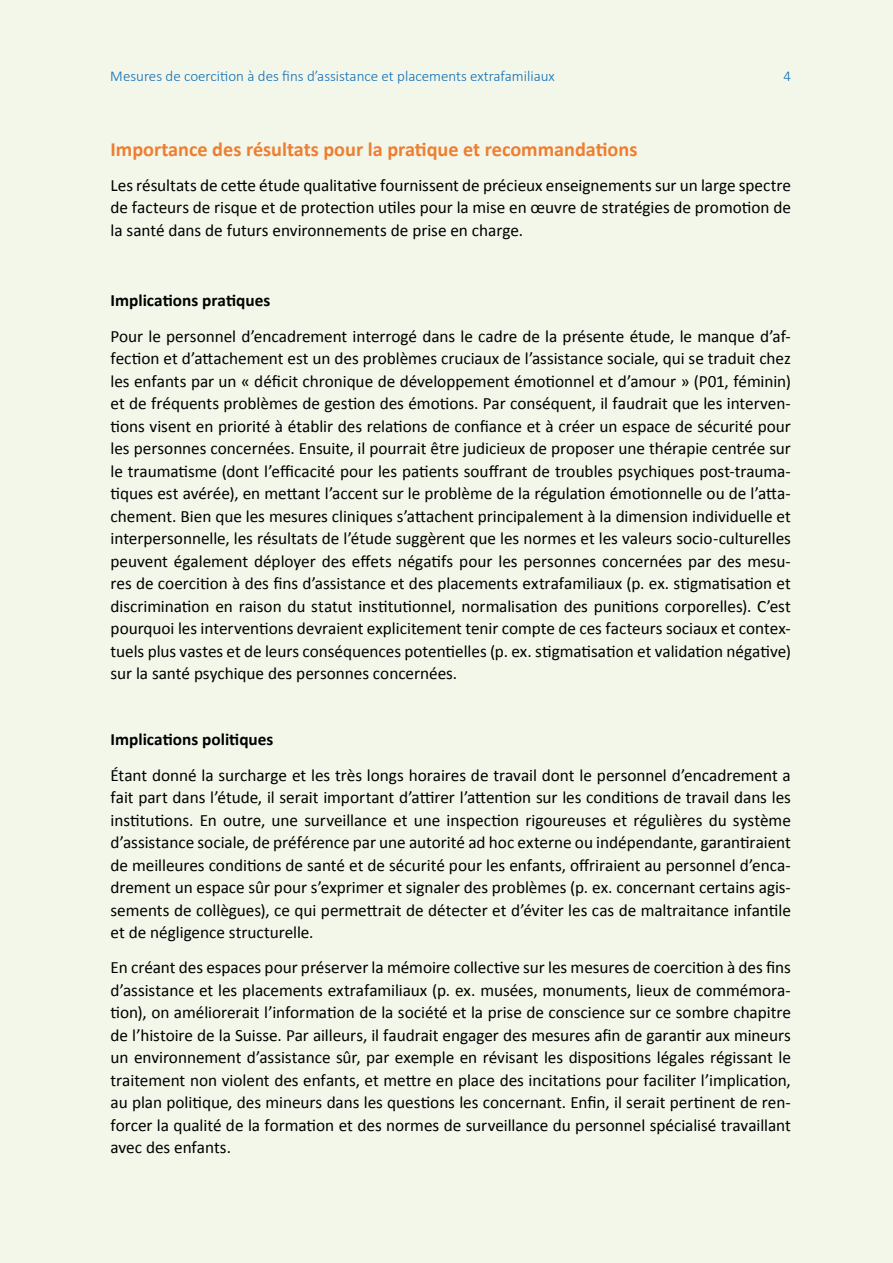
<style>
.page{position:relative;width:893px;height:1263px;background:#f2f7e9}
.page>*{position:absolute;margin:0;border:0;box-sizing:border-box;transform-origin:0 0}
.t1{font:700 20.25px "Calibri";color:#ee7e31}
.t2{font:17.25px/22.5px "Calibri";letter-spacing:-.005em;color:#000;text-align:justify}
.t3{font:700 17.25px "Calibri";color:#000}
.t4{font:300 15px "Calibri";color:#0e6eb6}
</style>
<div class="page">
<p class="t4" style="left:110px;top:67px;width:446px">Mesures de coercition à des fins d’assistance et placements extrafamiliaux</p>
<p class="t4" style="left:783px;top:67px;width:9px">4</p>
<p class="t1" style="left:111px;top:136px;width:528px">Importance des résultats pour la pratique et recommandations</p>
<p class="t2" style="left:111px;top:174px;width:682px">Les résultats de cette étude qualitative fournissent de précieux enseignements sur un large spectre de facteurs de risque et de protection utiles pour la mise en œuvre de stratégies de promotion de la santé dans de futurs environnements de prise en charge.</p>
<p class="t3" style="left:111px;top:290px;width:161px">Implications pratiques</p>
<p class="t2" style="left:111px;top:325px;width:682px">Pour le personnel d’encadrement interrogé dans le cadre de la présente étude, le manque d’af&shy;fection et d’attachement est un des problèmes cruciaux de l’assistance sociale, qui se traduit chez les enfants par un « déficit chronique de développement émotionnel et d’amour » (P01, féminin) et de fréquents problèmes de gestion des émotions. Par conséquent, il faudrait que les interven&shy;tions visent en priorité à établir des relations de confiance et à créer un espace de sécurité pour les personnes concernées. Ensuite, il pourrait être judicieux de proposer une thérapie centrée sur le traumatisme (dont l’efficacité pour les patients souffrant de troubles psychiques post-trauma&shy;tiques est avérée), en mettant l’accent sur le problème de la régulation émotionnelle ou de l’atta&shy;chement. Bien que les mesures cliniques s’attachent principalement à la dimension individuelle et interpersonnelle, les résultats de l’étude suggèrent que les normes et les valeurs socio-culturelles peuvent également déployer des effets négatifs pour les personnes concernées par des mesu&shy;res de coercition à des fins d’assistance et des placements extrafamiliaux (p. ex. stigmatisation et discrimination en raison du statut institutionnel, normalisation des punitions corporelles). C’est pourquoi les interventions devraient explicitement tenir compte de ces facteurs sociaux et contex&shy;tuels plus vastes et de leurs conséquences potentielles (p. ex. stigmatisation et validation négative) sur la santé psychique des personnes concernées.</p>
<p class="t3" style="left:111px;top:728px;width:164px">Implications politiques</p>
<p class="t2" style="left:111px;top:764px;width:682px">Étant donné la surcharge et les très longs horaires de travail dont le personnel d’encadrement a fait part dans l’étude, il serait important d’attirer l’attention sur les conditions de travail dans les institutions. En outre, une surveillance et une inspection rigoureuses et régulières du système d’assistance sociale, de préférence par une autorité ad hoc externe ou indépendante, garantiraient de meilleures conditions de santé et de sécurité pour les enfants, offriraient au personnel d’enca&shy;drement un espace sûr pour s’exprimer et signaler des problèmes (p. ex. concernant certains agis&shy;sements de collègues), ce qui permettrait de détecter et d’éviter les cas de maltraitance infantile et de négligence structurelle.</p>
<p class="t2" style="left:111px;top:956px;width:682px">En créant des espaces pour préserver la mémoire collective sur les mesures de coercition à des fins d’assistance et les placements extrafamiliaux (p. ex. musées, monuments, lieux de commémora&shy;tion), on améliorerait l’information de la société et la prise de conscience sur ce sombre chapitre de l’histoire de la Suisse. Par ailleurs, il faudrait engager des mesures afin de garantir aux mineurs un environnement d’assistance sûr, par exemple en révisant les dispositions légales régissant le traitement non violent des enfants, et mettre en place des incitations pour faciliter l’implication, au plan politique, des mineurs dans les questions les concernant. Enfin, il serait pertinent de ren&shy;forcer la qualité de la formation et des normes de surveillance du personnel spécialisé travaillant avec des enfants.</p>
</div>
